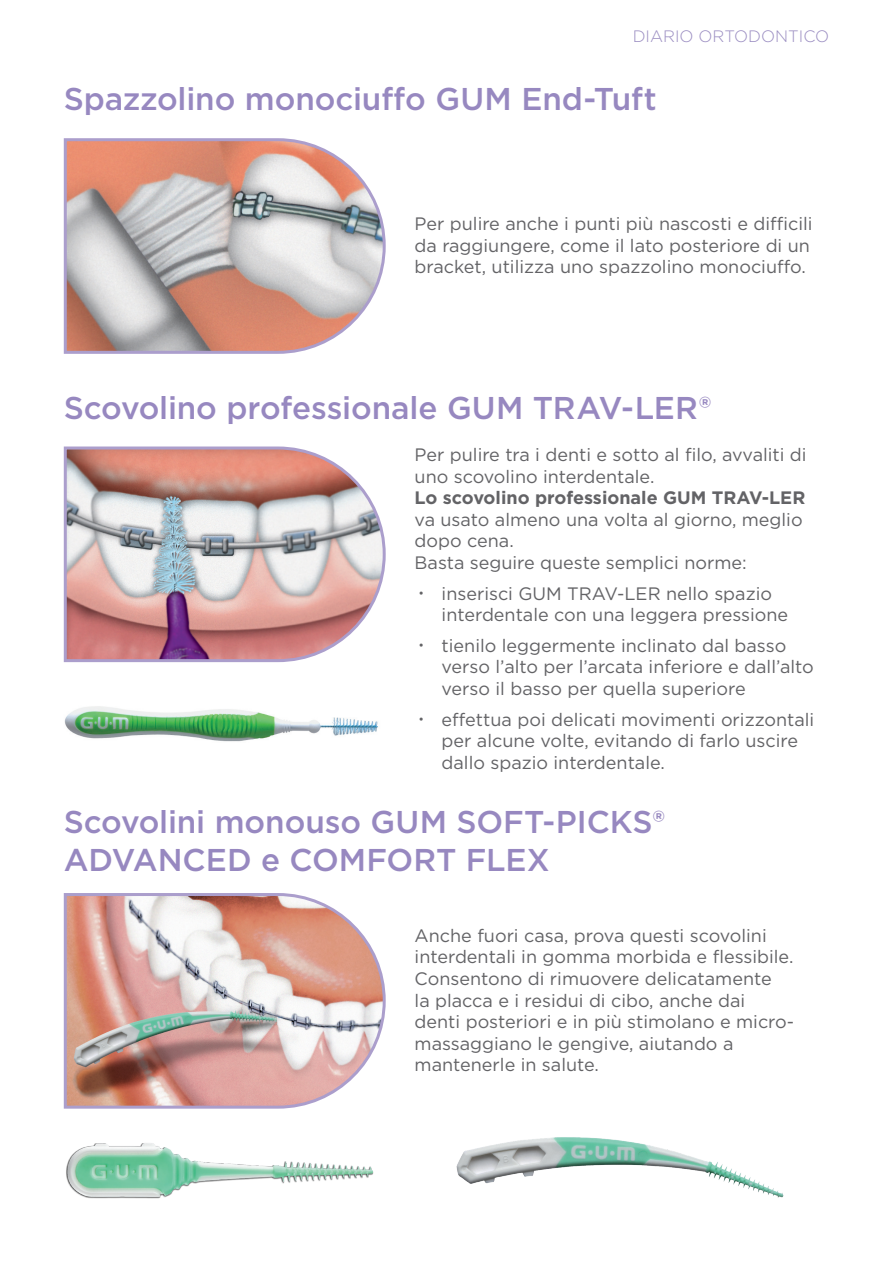
<style>
.page{position:relative;width:893px;height:1263px;background:#fff}
.page>*{position:absolute;margin:0;border:0;box-sizing:border-box;transform-origin:0 0}
.t1{font:500 31.5px/37.8px "Gotham";letter-spacing:-.005em;color:#9788c0}
.t2{font:18px/21.6px "Gotham";color:#636366}
.t3{font:700 18px "Gotham";color:#636366}
.t4{font:300 16.5px "Gotham";color:#6f5ca7}
.s1{font-family:"Times"}
</style>
<div class="page">
<img style="left:64px;top:706px;width:314px;height:36px">
<img style="left:66px;top:1143px;width:308px;height:56px">
<img style="left:456px;top:1137px;width:328px;height:61px">
<svg style="left:63px;top:138px;width:323px;height:216px;background:#cdb5af"></svg>
<img style="left:63px;top:446px;width:323px;height:217px">
<img style="left:63px;top:893px;width:323px;height:216px">
<p class="t4" style="left:633px;top:26px;width:198px">DIARIO ORTODONTICO</p>
<h1 class="t1" style="left:64px;top:80px;width:594px">Spazzolino monociuffo GUM End-Tuft</h1>
<p class="t2" style="left:415px;top:213px;width:399px">Per pulire anche i punti più nascosti e difficili da raggiungere, come il lato posteriore di un bracket, utilizza uno spazzolino monociuffo.</p>
<h1 class="t1" style="left:64px;top:388px;width:649px">Scovolino professionale GUM TRAV-LER®</h1>
<p class="t2" style="left:415px;top:443px;width:394px">Per pulire tra i denti e sotto al filo, avvaliti di uno scovolino interdentale.</p>
<p class="t3" style="left:415px;top:486px;width:392px">Lo scovolino professionale GUM TRAV-LER</p>
<p class="t2" style="left:415px;top:508px;width:390px">va usato almeno una volta al giorno, meglio dopo cena.<br>Basta seguire queste semplici norme:</p>
<p class="t2" style="left:442px;top:582px;width:348px;text-indent:-27px"><span class="s1">•</span> inserisci GUM TRAV-LER nello spazio interdentale con una leggera pressione</p>
<p class="t2" style="left:442px;top:634px;width:374px;text-indent:-27px"><span class="s1">•</span> tienilo leggermente inclinato dal basso verso l’alto per l’arcata inferiore e dall’alto verso il basso per quella superiore</p>
<p class="t2" style="left:442px;top:708px;width:374px;text-indent:-27px"><span class="s1">•</span> effettua poi delicati movimenti orizzontali per alcune volte, evitando di farlo uscire dallo spazio interdentale.</p>
<h1 class="t1" style="left:64px;top:803px;width:603px">Scovolini monouso GUM SOFT-PICKS®<br>ADVANCED e COMFORT FLEX</h1>
<p class="t2" style="left:415px;top:924px;width:381px">Anche fuori casa, prova questi scovolini interdentali in gomma morbida e flessibile.<br>Consentono di rimuovere delicatamente<br>la placca e i residui di cibo, anche dai denti posteriori e in più stimolano e micro&shy;massaggiano le gengive, aiutando a mantenerle in salute.</p>
</div>
